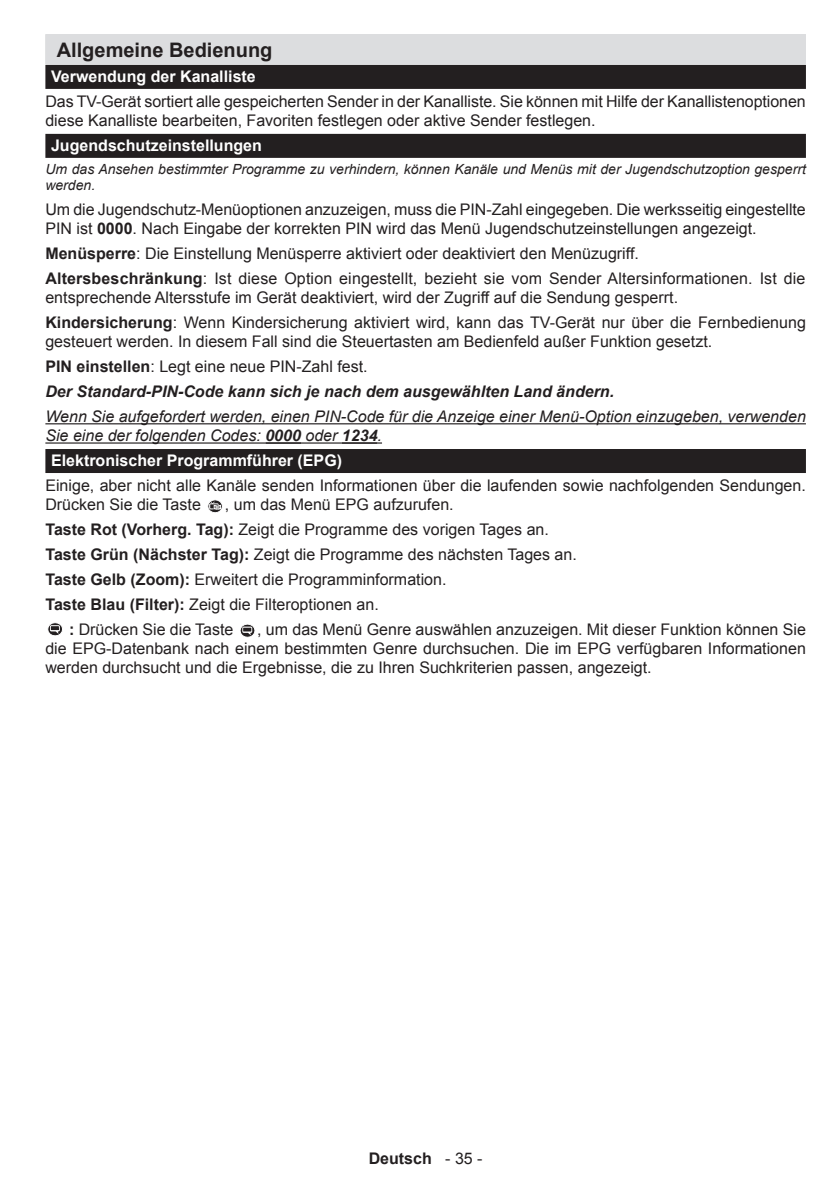
<style>
.page{position:relative;width:840px;height:1191px;background:#fff}
.page>*{position:absolute;margin:0;border:0;box-sizing:border-box;transform-origin:0 0}
.Heading{font:700 20px "Arial";color:#231f20}
.Body_text{font:16px/19.2px "Arial";color:#231f20}
.Body_text-2{font:italic 16px/19.2px "Arial";color:#231f20}
.Heading_Siyah{font:700 16px "Arial";color:#fff}
.Body_text_bold{font:italic 700 16px "Arial";color:#231f20}
.t1{font:700 16px "Arial";color:#231f20}
.Body_text_note{font:italic 14px/16.8px "Arial";color:#231f20}
.s1{font-weight:700}
.s2{font-weight:400}
</style>
<div class="page">
<div style="left:45px;top:34px;width:760px;height:30px;background:#dcdddf"></div>
<div style="left:45px;top:35px;width:760px;height:30px;background:#dcdddf"></div>
<div style="left:45px;top:65px;width:760px;height:24px;background:#231f20"></div>
<div style="left:45px;top:134px;width:760px;height:24px;background:#231f20"></div>
<hr style="left:45px;top:423px;width:760px;height:1px;background:#231f20">
<hr style="left:45px;top:442px;width:220px;height:1px;background:#231f20">
<hr style="left:265px;top:442px;width:36px;height:2px;background:#231f20">
<hr style="left:301px;top:442px;width:41px;height:1px;background:#231f20">
<hr style="left:342px;top:442px;width:35px;height:2px;background:#231f20">
<div style="left:45px;top:449px;width:760px;height:24px;background:#231f20"></div>
<svg style="left:207px;top:499px;width:15px;height:14px"></svg>
<svg style="left:47px;top:622px;width:16px;height:14px"></svg>
<svg style="left:240px;top:624px;width:15px;height:13px"></svg>
<p class="Heading" style="left:57px;top:37px;width:217px">Allgemeine Bedienung</p>
<p class="Heading_Siyah" style="left:51px;top:66px;width:206px">Verwendung der Kanalliste</p>
<p class="Body_text" style="left:45px;top:92px;width:761px">Das TV-Gerät sortiert alle gespeicherten Sender in der Kanalliste. Sie können mit Hilfe der Kanallistenoptionen diese Kanalliste bearbeiten, Favoriten festlegen oder aktive Sender festlegen.</p>
<p class="Heading_Siyah" style="left:51px;top:135px;width:212px">Jugendschutzeinstellungen</p>
<p class="Body_text_note" style="left:45px;top:160px;width:761px">Um das Ansehen bestimmter Programme zu verhindern, können Kanäle und Menüs mit der Jugendschutzoption gesperrt werden.</p>
<p class="Body_text" style="left:45px;top:200px;width:761px">Um die Jugendschutz-Menüoptionen anzuzeigen, muss die PIN-Zahl eingegeben. Die werksseitig eingestellte<br>PIN ist <span class="s1">0000</span>. Nach Eingabe der korrekten PIN wird das Menü Jugendschutzeinstellungen angezeigt.</p>
<p class="Body_text" style="left:45px;top:244px;width:594px"><span class="s1">Menüsperre</span>: Die Einstellung Menüsperre aktiviert oder deaktiviert den Menüzugriff.</p>
<p class="Body_text" style="left:45px;top:269px;width:761px"><span class="s1">Altersbeschränkung</span>: Ist diese Option eingestellt, bezieht sie vom Sender Altersinformationen. Ist die entsprechende Altersstufe im Gerät deaktiviert, wird der Zugriff auf die Sendung gesperrt.</p>
<p class="Body_text" style="left:45px;top:313px;width:761px"><span class="s1">Kindersicherung</span>: Wenn Kindersicherung aktiviert wird, kann das TV-Gerät nur über die Fernbedienung gesteuert werden. In diesem Fall sind die Steuertasten am Bedienfeld außer Funktion gesetzt.</p>
<p class="Body_text" style="left:45px;top:357px;width:323px"><span class="s1">PIN einstellen</span>: Legt eine neue PIN-Zahl fest.</p>
<p class="Body_text_bold" style="left:45px;top:381px;width:570px">Der Standard-PIN-Code kann sich je nach dem ausgewählten Land ändern.</p>
<p class="Body_text-2" style="left:45px;top:407px;width:761px">Wenn Sie aufgefordert werden, einen PIN-Code für die Anzeige einer Menü-Option einzugeben, verwenden<br>Sie eine der folgenden Codes: <span class="s1">0000</span> oder <span class="s1">1234</span>.</p>
<p class="Heading_Siyah" style="left:51px;top:450px;width:292px">Elektronischer Programmführer (EPG)</p>
<p class="Body_text" style="left:45px;top:476px;width:761px">Einige, aber nicht alle Kanäle senden Informationen über die laufenden sowie nachfolgenden Sendungen.<br>Drücken Sie die Taste</p>
<p class="Body_text" style="left:225px;top:495px;width:230px">, um das Menü EPG aufzurufen.</p>
<p class="Body_text" style="left:45px;top:520px;width:504px"><span class="s1">Taste Rot (Vorherg. Tag):</span> Zeigt die Programme des vorigen Tages an.</p>
<p class="Body_text" style="left:45px;top:545px;width:532px"><span class="s1">Taste Grün (Nächster Tag):</span> Zeigt die Programme des nächsten Tages an.</p>
<p class="Body_text" style="left:45px;top:570px;width:402px"><span class="s1">Taste Gelb (Zoom):</span> Erweitert die Programminformation.</p>
<p class="Body_text" style="left:45px;top:595px;width:335px"><span class="s1">Taste Blau (Filter):</span> Zeigt die Filteroptionen an.</p>
<p class="Body_text" style="left:69px;top:619px;width:166px"><span class="s1">:</span> Drücken Sie die Taste</p>
<p class="Body_text" style="left:45px;top:619px;width:761px;text-align:justify;text-indent:212px">, um das Menü Genre auswählen anzuzeigen. Mit dieser Funktion können Sie die EPG-Datenbank nach einem bestimmten Genre durchsuchen. Die im EPG verfügbaren Informationen werden durchsucht und die Ergebnisse, die zu Ihren Suchkriterien passen, angezeigt.</p>
<p class="t1" style="left:368px;top:1148px;width:115px">Deutsch <span class="s2">- 35 -</span></p>
</div>
